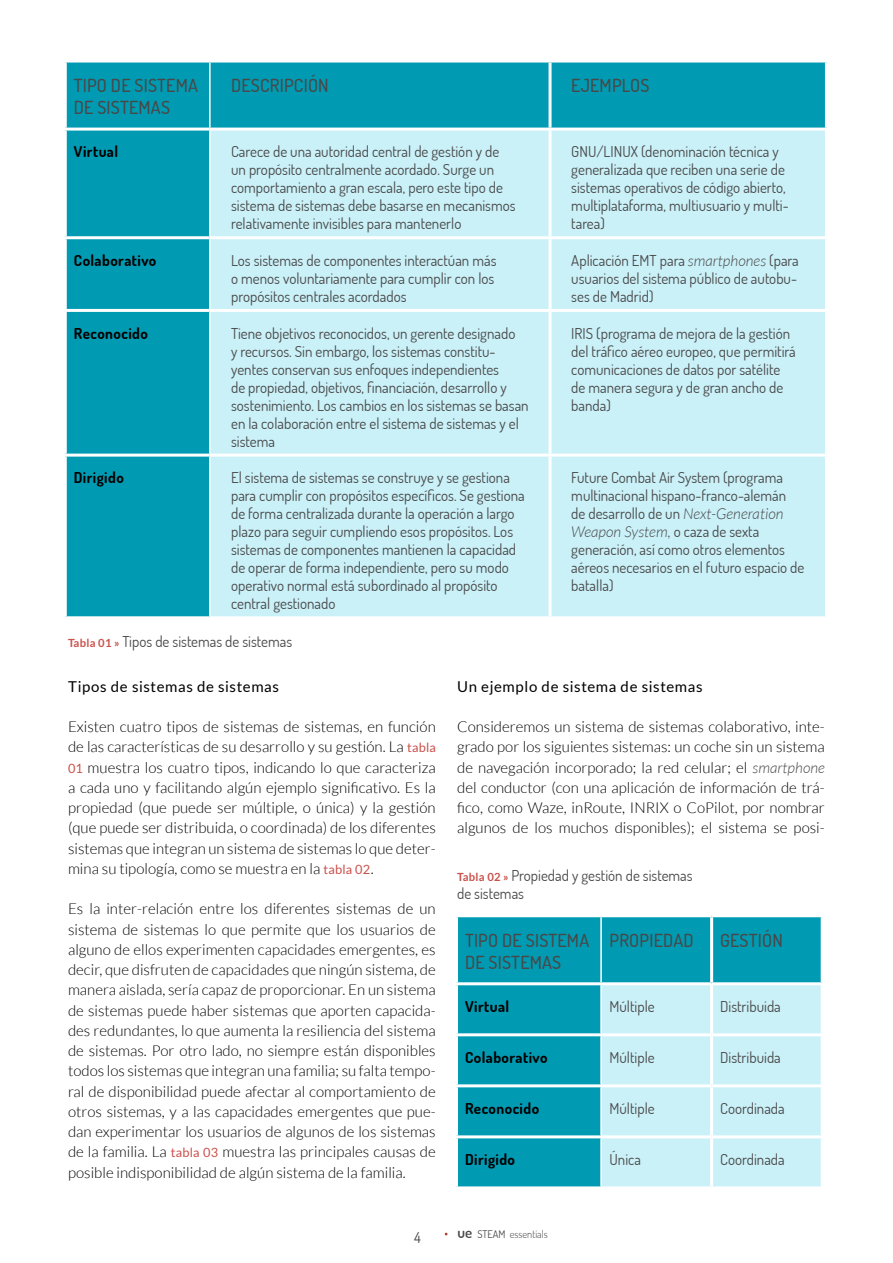
<style>
.page{position:relative;width:893px;height:1263px;background:#fff}
.page>*{position:absolute;margin:0;border:0;box-sizing:border-box;transform-origin:0 0}
._22_TABELLEN{font:500 18px/21.6px "Dosis";letter-spacing:.01em;color:#484848}
._22_TABELLEN-2{font:15px/18px "Dosis";color:#484848}
._22_FLIESSTEXT{font:300 15px/20.2px "Lato";color:#000;text-align:justify}
._22_TABELLEN-3{font:700 15px "Dosis";letter-spacing:.03em;color:#000}
._22_FLIESSTEXT-2{font:15px "Lato";letter-spacing:.04em;color:#000}
.t1{font:300 10.5px "Dosis";color:#484848}
.s1{font-family:"Lato";font-weight:300;font-style:italic}
.s2{font-family:"Lato";font-weight:700;font-size:11.25px;color:#ca504b}
.s3{font-weight:400;font-size:12.75px;color:#ca504b}
.s4{font-style:italic;color:#484848}
.s5{font-weight:600;font-size:15px}
.s6{font-weight:400}
</style>
<div class="page">
<div style="left:67px;top:63px;width:758px;height:553px;background:#009bb3"></div>
<div style="left:211px;top:131px;width:614px;height:485px;background:#caf0f8"></div>
<hr style="left:209px;top:63px;width:2px;height:65px;background:#fff">
<hr style="left:209px;top:131px;width:2px;height:105px;background:#fff">
<hr style="left:209px;top:239px;width:2px;height:70px;background:#fff">
<hr style="left:209px;top:312px;width:2px;height:142px;background:#fff">
<hr style="left:209px;top:457px;width:2px;height:159px;background:#fff">
<hr style="left:549px;top:63px;width:3px;height:65px;background:#fff">
<hr style="left:64px;top:128px;width:146px;height:3px;background:#fff">
<hr style="left:210px;top:128px;width:340px;height:3px;background:#fff">
<hr style="left:550px;top:128px;width:278px;height:3px;background:#fff">
<hr style="left:549px;top:131px;width:3px;height:105px;background:#fff">
<hr style="left:64px;top:236px;width:146px;height:3px;background:#fff">
<hr style="left:210px;top:236px;width:340px;height:3px;background:#fff">
<hr style="left:550px;top:236px;width:278px;height:3px;background:#fff">
<hr style="left:549px;top:239px;width:3px;height:70px;background:#fff">
<hr style="left:64px;top:309px;width:146px;height:3px;background:#fff">
<hr style="left:210px;top:309px;width:340px;height:3px;background:#fff">
<hr style="left:550px;top:309px;width:278px;height:3px;background:#fff">
<hr style="left:549px;top:312px;width:3px;height:142px;background:#fff">
<hr style="left:64px;top:454px;width:146px;height:3px;background:#fff">
<hr style="left:210px;top:454px;width:340px;height:3px;background:#fff">
<hr style="left:550px;top:454px;width:278px;height:3px;background:#fff">
<hr style="left:549px;top:457px;width:3px;height:159px;background:#fff">
<div style="left:458px;top:917px;width:363px;height:269px;background:#009bb3"></div>
<div style="left:602px;top:985px;width:219px;height:201px;background:#caf0f8"></div>
<hr style="left:600px;top:917px;width:2px;height:65px;background:#fff">
<hr style="left:600px;top:985px;width:2px;height:48px;background:#fff">
<hr style="left:600px;top:1036px;width:2px;height:48px;background:#fff">
<hr style="left:600px;top:1087px;width:2px;height:48px;background:#fff">
<hr style="left:600px;top:1138px;width:2px;height:48px;background:#fff">
<hr style="left:710px;top:917px;width:3px;height:65px;background:#fff">
<hr style="left:455px;top:982px;width:146px;height:3px;background:#fff">
<hr style="left:601px;top:982px;width:111px;height:3px;background:#fff">
<hr style="left:712px;top:982px;width:112px;height:3px;background:#fff">
<hr style="left:710px;top:985px;width:3px;height:48px;background:#fff">
<hr style="left:455px;top:1033px;width:146px;height:3px;background:#fff">
<hr style="left:601px;top:1033px;width:111px;height:3px;background:#fff">
<hr style="left:712px;top:1033px;width:112px;height:3px;background:#fff">
<hr style="left:710px;top:1036px;width:3px;height:48px;background:#fff">
<hr style="left:455px;top:1084px;width:146px;height:3px;background:#fff">
<hr style="left:601px;top:1084px;width:111px;height:3px;background:#fff">
<hr style="left:712px;top:1084px;width:112px;height:3px;background:#fff">
<hr style="left:710px;top:1087px;width:3px;height:48px;background:#fff">
<hr style="left:455px;top:1135px;width:146px;height:3px;background:#fff">
<hr style="left:601px;top:1135px;width:111px;height:3px;background:#fff">
<hr style="left:712px;top:1135px;width:112px;height:3px;background:#fff">
<hr style="left:710px;top:1138px;width:3px;height:48px;background:#fff">
<p class="_22_TABELLEN" style="left:74px;top:74px;width:126px">TIPO DE SISTEMA<br>DE SISTEMAS</p>
<p class="_22_TABELLEN" style="left:231px;top:74px;width:99px">DESCRIPCIÓN</p>
<p class="_22_TABELLEN" style="left:571px;top:74px;width:80px">EJEMPLOS</p>
<p class="_22_TABELLEN-3" style="left:74px;top:141px;width:46px">Virtual</p>
<p class="_22_TABELLEN-2" style="left:231px;top:142px;width:286px">Carece de una autoridad central de gestión y de un propósito centralmente acordado. Surge un comportamiento a gran escala, pero este tipo de sistema de sistemas debe basarse en mecanismos relativamente invisibles para mantenerlo</p>
<p class="_22_TABELLEN-2" style="left:571px;top:142px;width:219px">GNU/LINUX (denominación técnica y generalizada que reciben una serie de sistemas operativos de código abierto, multiplataforma, multiusuario y multi&shy;tarea)</p>
<p class="_22_TABELLEN-3" style="left:74px;top:250px;width:84px">Colaborativo</p>
<p class="_22_TABELLEN-2" style="left:231px;top:251px;width:267px">Los sistemas de componentes interactúan más o menos voluntariamente para cumplir con los propósitos centrales acordados</p>
<p class="_22_TABELLEN-2" style="left:571px;top:251px;width:229px;text-align:justify">Aplicación EMT para <span class="s1">smartphones</span> (para usuarios del sistema público de autobu&shy;ses de Madrid)</p>
<p class="_22_TABELLEN-3" style="left:74px;top:323px;width:76px">Reconocido</p>
<p class="_22_TABELLEN-2" style="left:231px;top:323px;width:299px">Tiene objetivos reconocidos, un gerente designado<br>y recursos. Sin embargo, los sistemas constitu&shy;yentes conservan sus enfoques independientes<br>de propiedad, objetivos, financiación, desarrollo y sostenimiento. Los cambios en los sistemas se basan en la colaboración entre el sistema de sistemas y el sistema</p>
<p class="_22_TABELLEN-2" style="left:571px;top:323px;width:226px">IRIS (programa de mejora de la gestión del tráfico aéreo europeo, que permitirá comunicaciones de datos por satélite de manera segura y de gran ancho de banda)</p>
<p class="_22_TABELLEN-3" style="left:74px;top:467px;width:52px">Dirigido</p>
<p class="_22_TABELLEN-2" style="left:231px;top:468px;width:295px">El sistema de sistemas se construye y se gestiona para cumplir con propósitos específicos. Se gestiona de forma centralizada durante la operación a largo plazo para seguir cumpliendo esos propósitos. Los sistemas de componentes mantienen la capacidad de operar de forma independiente, pero su modo operativo normal está subordinado al propósito central gestionado</p>
<p class="_22_TABELLEN-2" style="left:571px;top:468px;width:235px">Future Combat Air System (programa multinacional hispano-franco-alemán<br>de desarrollo de un <span class="s1">Next-Generation<br>Weapon System,</span> o caza de sexta generación, así como otros elementos aéreos necesarios en el futuro espacio de batalla)</p>
<p class="_22_TABELLEN-2" style="left:68px;top:632px;width:226px"><span class="s2">Tabla 01 »</span> Tipos de sistemas de sistemas</p>
<p class="_22_FLIESSTEXT-2" style="left:68px;top:678px;width:212px">Tipos de sistemas de sistemas</p>
<p class="_22_FLIESSTEXT" style="left:68px;top:717px;width:369px">Existen cuatro tipos de sistemas de sistemas, en función de las características de su desarrollo y su gestión. La <span class="s3">tabla 01</span> muestra los cuatro tipos, indicando lo que caracteriza a cada uno y facilitando algún ejemplo significativo. Es la propiedad (que puede ser múltiple, o única) y la gestión (que puede ser distribuida, o coordinada) de los diferentes sistemas que integran un sistema de sistemas lo que deter&shy;mina su tipología, como se muestra en la <span class="s3">tabla 02</span>.</p>
<p class="_22_FLIESSTEXT" style="left:68px;top:899px;width:369px">Es la inter-relación entre los diferentes sistemas de un sistema de sistemas lo que permite que los usuarios de alguno de ellos experimenten capacidades emergentes, es decir, que disfruten de capacidades que ningún sistema, de manera aislada, sería capaz de proporcionar. En un sistema de sistemas puede haber sistemas que aporten capacida&shy;des redundantes, lo que aumenta la resiliencia del sistema de sistemas. Por otro lado, no siempre están disponibles todos los sistemas que integran una familia; su falta tempo&shy;ral de disponibilidad puede afectar al comportamiento de otros sistemas, y a las capacidades emergentes que pue&shy;dan experimentar los usuarios de algunos de los sistemas de la familia. La <span class="s3">tabla 03</span> muestra las principales causas de posible indisponibilidad de algún sistema de la familia.</p>
<p class="_22_FLIESSTEXT-2" style="left:457px;top:678px;width:247px">Un ejemplo de sistema de sistemas</p>
<p class="_22_FLIESSTEXT" style="left:457px;top:717px;width:369px">Consideremos un sistema de sistemas colaborativo, inte&shy;grado por los siguientes sistemas: un coche sin un sistema de navegación incorporado; la red celular; el <span class="s4">smartphone </span>del conductor (con una aplicación de información de trá&shy;fico, como Waze, inRoute, INRIX o CoPilot, por nombrar algunos de los muchos disponibles); el sistema se posi-</p>
<p class="_22_TABELLEN-2" style="left:457px;top:866px;width:237px"><span class="s2">Tabla 02 »</span> Propiedad y gestión de sistemas de sistemas</p>
<p class="_22_TABELLEN" style="left:465px;top:929px;width:126px">TIPO DE SISTEMA<br>DE SISTEMAS</p>
<p class="_22_TABELLEN" style="left:610px;top:929px;width:86px">PROPIEDAD</p>
<p class="_22_TABELLEN" style="left:720px;top:929px;width:64px">GESTIÓN</p>
<p class="_22_TABELLEN-3" style="left:465px;top:996px;width:46px">Virtual</p>
<p class="_22_TABELLEN-2" style="left:610px;top:997px;width:47px">Múltiple</p>
<p class="_22_TABELLEN-2" style="left:720px;top:997px;width:62px">Distribuida</p>
<p class="_22_TABELLEN-3" style="left:465px;top:1047px;width:84px">Colaborativo</p>
<p class="_22_TABELLEN-2" style="left:610px;top:1048px;width:47px">Múltiple</p>
<p class="_22_TABELLEN-2" style="left:720px;top:1048px;width:62px">Distribuida</p>
<p class="_22_TABELLEN-3" style="left:465px;top:1098px;width:76px">Reconocido</p>
<p class="_22_TABELLEN-2" style="left:610px;top:1099px;width:47px">Múltiple</p>
<p class="_22_TABELLEN-2" style="left:720px;top:1099px;width:66px">Coordinada</p>
<p class="_22_TABELLEN-3" style="left:465px;top:1149px;width:52px">Dirigido</p>
<p class="_22_TABELLEN-2" style="left:610px;top:1150px;width:33px">Única</p>
<p class="_22_TABELLEN-2" style="left:720px;top:1150px;width:66px">Coordinada</p>
<p class="_22_TABELLEN-2" style="left:414px;top:1227px;width:8px">4</p>
<p class="t1" style="left:458px;top:1227px;width:92px"><span class="s5">ue</span> <span class="s6">STEAM</span> essentials</p>
</div>
